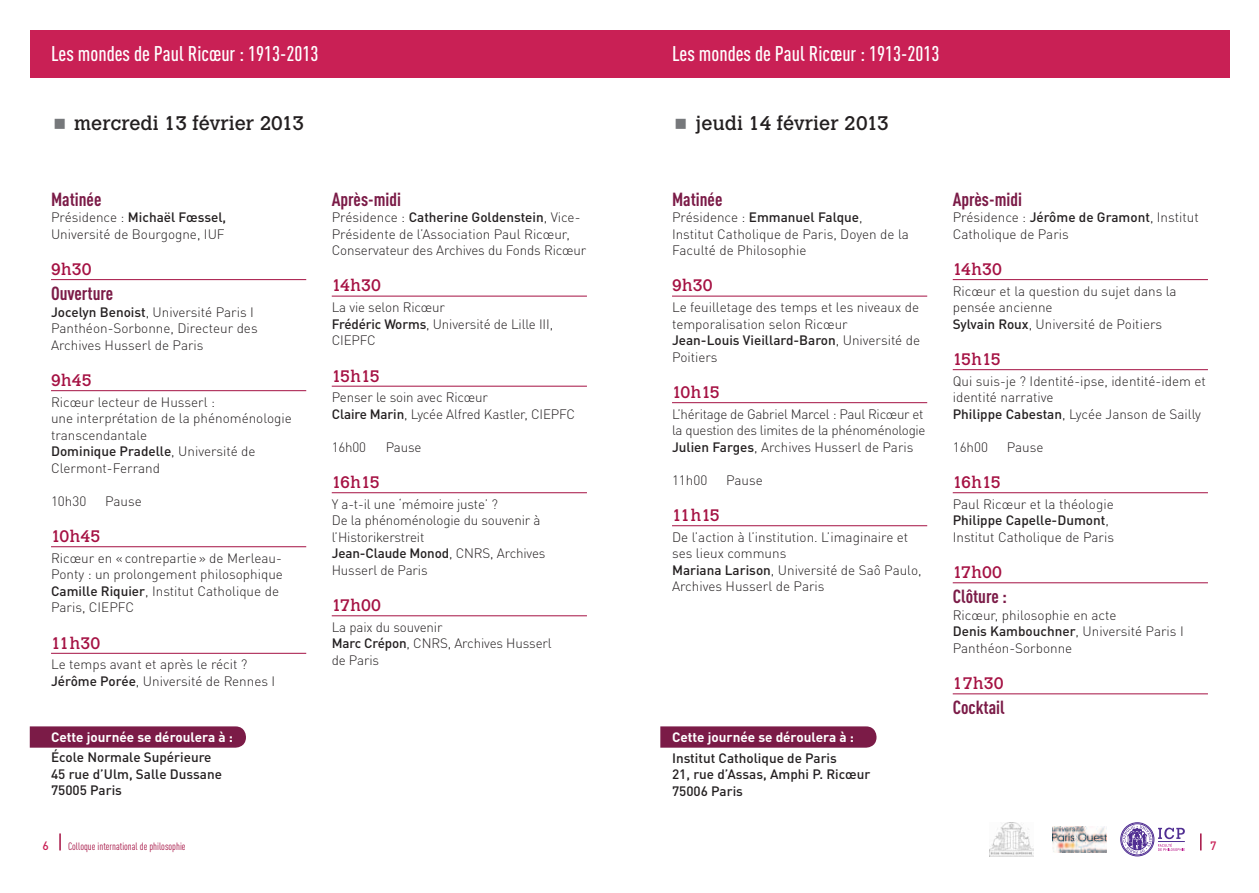
<style>
.page{position:relative;width:1259px;height:893px;background:#fff}
.page>*{position:absolute;margin:0;border:0;box-sizing:border-box;transform-origin:0 0}
.t1{font:500 condensed 21px "DINOT";color:#fff}
.t2{font:19.5px "Calvert MT Std";color:#231f20}
.t3{font:700 condensed 18.75px "DINOT";color:#7b1b47}
.t4{font:16.5px "Calvert MT Std";letter-spacing:.02em;color:#a51143}
.t5{font:300 13.5px/16.5px "DINOT";color:#231f20}
.t6{font:500 13.5px/16.5px "DINOT";color:#231f20}
.t7{font:300 13.5px/16.5px "DINOT";letter-spacing:-.02em;color:#231f20}
.t8{font:700 13.5px "DINOT";color:#fff}
.t9{font:500 12px "DINOT";color:#c92055}
.t10{font:condensed 10.5px "DINOT";color:#a51143}
.s1{font-weight:500}
</style>
<div class="page">
<svg style="left:59px;top:833px;width:2px;height:17px"></svg>
<svg style="left:1200px;top:833px;width:1px;height:17px"></svg>
<svg style="left:1120px;top:822px;width:65px;height:35px"></svg>
<img style="left:1052px;top:826px;width:54px;height:26px">
<img style="left:989px;top:822px;width:44px;height:35px">
<hr style="left:952px;top:279px;width:256px;height:1px;background:#a51143">
<hr style="left:952px;top:369px;width:256px;height:1px;background:#a51143">
<hr style="left:952px;top:492px;width:256px;height:1px;background:#a51143">
<hr style="left:952px;top:582px;width:256px;height:1px;background:#a51143">
<hr style="left:952px;top:693px;width:256px;height:1px;background:#a51143">
<hr style="left:51px;top:279px;width:255px;height:1px;background:#a51143">
<hr style="left:51px;top:390px;width:255px;height:1px;background:#a51143">
<hr style="left:51px;top:546px;width:255px;height:1px;background:#a51143">
<hr style="left:51px;top:653px;width:255px;height:1px;background:#a51143">
<hr style="left:332px;top:296px;width:255px;height:1px;background:#a51143">
<hr style="left:332px;top:386px;width:255px;height:1px;background:#a51143">
<hr style="left:332px;top:492px;width:255px;height:1px;background:#a51143">
<hr style="left:332px;top:615px;width:255px;height:1px;background:#a51143">
<hr style="left:672px;top:296px;width:255px;height:1px;background:#a51143">
<hr style="left:672px;top:402px;width:255px;height:1px;background:#a51143">
<hr style="left:672px;top:525px;width:255px;height:1px;background:#a51143">
<svg style="left:30px;top:726px;width:216px;height:22px;background:#80244e"></svg>
<svg style="left:660px;top:726px;width:216px;height:22px;background:#80244e"></svg>
<div style="left:30px;top:30px;width:1199px;height:48px;background:#c92055"></div>
<h1 class="t1" style="left:51px;top:41px;width:269px">Les mondes de Paul Ricœur : 1913-2013</h1>
<h1 class="t1" style="left:672px;top:41px;width:269px">Les mondes de Paul Ricœur : 1913-2013</h1>
<h2 class="t2" style="left:74px;top:112px;width:231px">mercredi 13 février 2013</h2>
<h2 class="t2" style="left:695px;top:112px;width:195px">jeudi 14 février 2013</h2>
<h3 class="t3" style="left:51px;top:188px;width:52px">Matinée</h3>
<p class="t5" style="left:51px;top:209px;width:177px">Présidence : <span class="s1">Michaël Fœssel,<br></span>Université de Bourgogne, IUF</p>
<p class="t4" style="left:51px;top:260px;width:42px">9h30</p>
<h3 class="t3" style="left:51px;top:282px;width:64px">Ouverture</h3>
<p class="t5" style="left:51px;top:303px;width:208px"><span class="s1">Jocelyn Benoist</span>, Université Paris I<br>Panthéon-Sorbonne, Directeur des<br>Archives Husserl de Paris</p>
<p class="t4" style="left:51px;top:371px;width:42px">9h45</p>
<p class="t5" style="left:51px;top:394px;width:242px">Ricœur lecteur de Husserl :<br>une interprétation de la phénoménologie transcendantale<br><span class="s1">Dominique Pradelle</span>, Université de<br>Clermont-Ferrand</p>
<p class="t5" style="left:51px;top:493px;width:37px">10h30</p>
<p class="t5" style="left:105px;top:493px;width:38px">Pause</p>
<p class="t4" style="left:51px;top:527px;width:51px">10h45</p>
<p class="t5" style="left:51px;top:550px;width:233px">Ricœur en «contrepartie» de Merleau-Ponty : un prolongement philosophique <span class="s1">Camille Riquier</span>, Institut Catholique de Paris, CIEPFC</p>
<p class="t4" style="left:51px;top:633px;width:51px">11h30</p>
<p class="t5" style="left:51px;top:656px;width:226px">Le temps avant et après le récit ?<br><span class="s1">Jérôme Porée</span>, Université de Rennes I</p>
<h3 class="t3" style="left:332px;top:188px;width:71px">Après-midi</h3>
<p class="t5" style="left:332px;top:209px;width:256px">Présidence : <span class="s1">Catherine Goldenstein</span>, Vice-<br>Présidente de l’Association Paul Ricœur,<br>Conservateur des Archives du Fonds Ricœur</p>
<p class="t4" style="left:332px;top:276px;width:51px">14h30</p>
<p class="t5" style="left:332px;top:299px;width:223px">La vie selon Ricœur<br><span class="s1">Frédéric Worms</span>, Université de Lille III,<br>CIEPFC</p>
<p class="t4" style="left:332px;top:366px;width:49px">15h15</p>
<p class="t5" style="left:332px;top:389px;width:245px">Penser le soin avec Ricœur<br><span class="s1">Claire Marin</span>, Lycée Alfred Kastler, CIEPFC</p>
<p class="t5" style="left:332px;top:439px;width:36px">16h00</p>
<p class="t5" style="left:386px;top:439px;width:37px">Pause</p>
<p class="t4" style="left:332px;top:473px;width:49px">16h15</p>
<p class="t5" style="left:332px;top:496px;width:215px">Y a-t-il une ‘mémoire juste’ ?<br>De la phénoménologie du souvenir à l’Historikerstreit<br><span class="s1">Jean-Claude Monod</span>, CNRS, Archives<br>Husserl de Paris</p>
<p class="t4" style="left:332px;top:596px;width:51px">17h00</p>
<p class="t5" style="left:332px;top:619px;width:221px">La paix du souvenir<br><span class="s1">Marc Crépon</span>, CNRS, Archives Husserl de Paris</p>
<h3 class="t3" style="left:672px;top:188px;width:52px">Matinée</h3>
<p class="t5" style="left:672px;top:209px;width:238px">Présidence : <span class="s1">Emmanuel Falque</span>,<br>Institut Catholique de Paris, Doyen de la<br>Faculté de Philosophie</p>
<p class="t4" style="left:672px;top:276px;width:42px">9h30</p>
<p class="t5" style="left:672px;top:299px;width:250px">Le feuilletage des temps et les niveaux de temporalisation selon Ricœur<br><span class="s1">Jean-Louis Vieillard-Baron</span>, Université de<br>Poitiers</p>
<p class="t4" style="left:672px;top:383px;width:49px">10h15</p>
<p class="t7" style="left:672px;top:406px;width:255px">L’héritage de Gabriel Marcel : Paul Ricœur et la question des limites de la phénoménologie<br><span class="s1">Julien Farges</span>, Archives Husserl de Paris</p>
<p class="t5" style="left:672px;top:472px;width:37px">11h00</p>
<p class="t5" style="left:726px;top:472px;width:38px">Pause</p>
<p class="t4" style="left:672px;top:506px;width:49px">11h15</p>
<p class="t5" style="left:672px;top:529px;width:251px">De l’action à l’institution. L’imaginaire et ses lieux communs<br><span class="s1">Mariana Larison</span>, Université de Saô Paulo, Archives Husserl de Paris</p>
<h3 class="t3" style="left:952px;top:188px;width:71px">Après-midi</h3>
<p class="t5" style="left:952px;top:209px;width:247px">Présidence : <span class="s1">Jérôme de Gramont</span>, Institut<br>Catholique de Paris</p>
<p class="t4" style="left:952px;top:260px;width:51px">14h30</p>
<p class="t5" style="left:952px;top:282px;width:225px">Ricœur et la question du sujet dans la pensée ancienne<br><span class="s1">Sylvain Roux</span>, Université de Poitiers</p>
<p class="t4" style="left:952px;top:350px;width:49px">15h15</p>
<p class="t5" style="left:952px;top:373px;width:254px">Qui suis-je ? Identité-ipse, identité-idem et identité narrative<br><span class="s1">Philippe Cabestan</span>, Lycée Janson de Sailly</p>
<p class="t5" style="left:952px;top:439px;width:37px">16h00</p>
<p class="t5" style="left:1006px;top:439px;width:38px">Pause</p>
<p class="t4" style="left:952px;top:473px;width:49px">16h15</p>
<p class="t5" style="left:952px;top:496px;width:163px">Paul Ricœur et la théologie<br><span class="s1">Philippe Capelle-Dumont</span>,<br>Institut Catholique de Paris</p>
<p class="t4" style="left:952px;top:563px;width:51px">17h00</p>
<h3 class="t3" style="left:952px;top:585px;width:56px">Clôture :</h3>
<p class="t5" style="left:952px;top:607px;width:232px">Ricœur, philosophie en acte<br><span class="s1">Denis Kambouchner</span>, Université Paris I<br>Panthéon-Sorbonne</p>
<p class="t4" style="left:952px;top:674px;width:52px">17h30</p>
<h3 class="t3" style="left:952px;top:696px;width:53px">Cocktail</h3>
<p class="t8" style="left:51px;top:728px;width:183px">Cette journée se déroulera à :</p>
<p class="t6" style="left:51px;top:749px;width:172px">École Normale Supérieure<br>45 rue d’Ulm, Salle Dussane<br>75005 Paris</p>
<p class="t8" style="left:672px;top:728px;width:183px">Cette journée se déroulera à :</p>
<p class="t6" style="left:672px;top:749px;width:200px">Institut Catholique de Paris<br>21, rue d’Assas, Amphi P. Ricœur<br>75006 Paris</p>
<p class="t9" style="left:43px;top:838px;width:8px">6</p>
<p class="t10" style="left:68px;top:841px;width:119px">Colloque international de philosophie</p>
<p class="t9" style="left:1210px;top:838px;width:8px">7</p>
</div>
